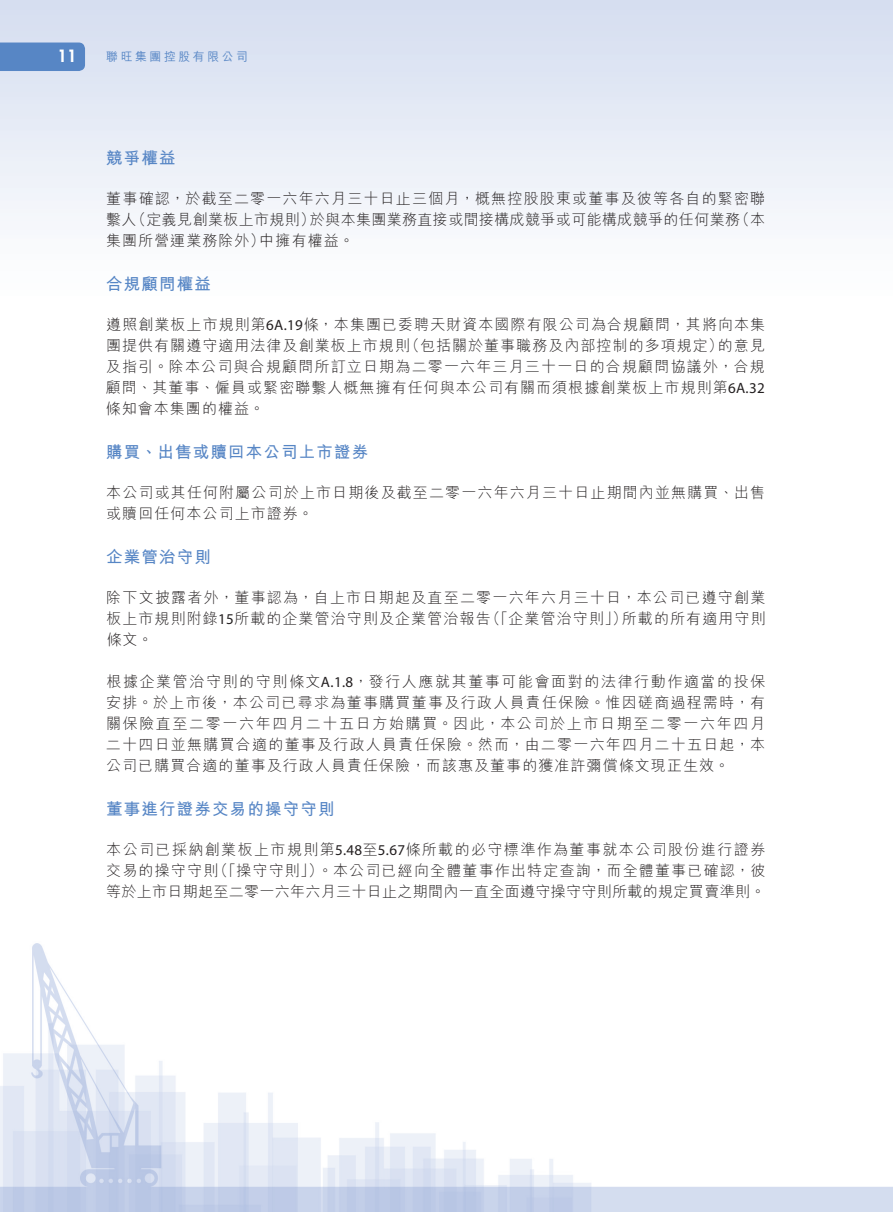
<style>
.page{position:relative;width:893px;height:1212px;background:#fff}
.page>*{position:absolute;margin:0;border:0;box-sizing:border-box;transform-origin:0 0}
.t1{font:700 16.5px "M Hei HK";letter-spacing:.07em;color:#5786c5}
.t2{font:800 16.5px "Futura Std";color:#fff}
.t3{font:300 15px/21px "M Hei HK";letter-spacing:.07em;color:#231f20;text-align:right}
.t4{font:300 15px/21px "M Hei HK";letter-spacing:.095em;color:#231f20;text-align:right}
.t5{font:300 15px/21px "M Hei HK";letter-spacing:.02em;color:#231f20}
.t6{font:300 15px "M Hei HK";letter-spacing:.025em;color:#231f20}
.t7{font:500 12px "M Hei HK";letter-spacing:.23em;color:#5786c5}
.s1{font-family:"Myriad Pro";font-weight:400}
</style>
<div class="page">
<img style="left:0;top:0;width:893px;height:1212px">
<div style="left:0;top:43px;width:85px;height:28px;background:#5786c5"></div>
<p class="t2" style="left:58px;top:46px;width:20px">11</p>
<p class="t7" style="left:106px;top:48px;width:143px">聯旺集團控股有限公司</p>
<p class="t1" style="left:106px;top:146px;width:71px">競爭權益</p>
<p class="t3" style="left:106px;top:188px;width:660px">董事確認，於截至二零一六年六月三十日止三個月，概無控股股東或董事及彼等各自的緊密聯（本</p>
<p class="t6" style="left:131px;top:209px;width:186px">（定義見創業板上市規則）</p>
<p class="t6" style="left:310px;top:209px;width:432px">於與本集團業務直接或間接構成競爭或可能構成競爭的任何業務</p>
<p class="t3" style="left:106px;top:209px;width:32px">繫人</p>
<p class="t3" style="left:260px;top:230px;width:96px">中擁有權益。</p>
<p class="t3" style="left:106px;top:230px;width:160px">集團所營運業務除外）</p>
<p class="t1" style="left:106px;top:272px;width:106px">合規顧問權益</p>
<p class="t3" style="left:106px;top:314px;width:660px">遵照創業板上市規則第 <span class="s1">A6 .19</span>條，本集團已委聘天財資本國際有限公司為合規顧問，其將向本集的意見</p>
<p class="t3" style="left:405px;top:335px;width:320px">（包括關於董事職務及內部控制的多項規定）</p>
<p class="t3" style="left:106px;top:335px;width:661px;text-align:left">團提供有關遵守適用法律及創業板上市規則<br>及指引。除本公司與合規顧問所訂立日期為二零一六年三月三十一日的合規顧問協議外，合規顧問、其董事、僱員或緊密聯繫人概無擁有任何與本公司有關而須根據創業板上市規則第 <span class="s1">A6 .32</span>條知會本集團的權益。</p>
<p class="t1" style="left:106px;top:440px;width:264px">購買、出售或贖回本公司上市證券</p>
<p class="t3" style="left:106px;top:482px;width:661px;text-align:left">本公司或其任何附屬公司於上市日期後及截至二零一六年六月三十日止期間內並無購買、出售或贖回任何本公司上市證券。</p>
<p class="t1" style="left:106px;top:545px;width:106px">企業管治守則</p>
<p class="t3" style="left:106px;top:587px;width:661px">除下文披露者外，董事認為，自上市日期起及直至二零一六年六月三十日，本公司已遵守創業所載的所有適用守則</p>
<p class="t3" style="left:485px;top:608px;width:143px">（「企業管治守則」）</p>
<p class="t3" style="left:106px;top:608px;width:386px;text-align:left">板上市規則附錄<span class="s1">15</span>所載的企業管治守則及企業管治報告條文。</p>
<p class="t3" style="left:106px;top:671px;width:661px;text-align:justify">根據企業管治守則的守則條文<span class="s1">A.1.8</span>，發行人應就其董事可能會面對的法律行動作適當的投保安排。於上市後，本公司已尋求為董事購買董事及行政人員責任保險。惟因磋商過程需時，有關保險直至二零一六年四月二十五日方始購買。因此，本公司於上市日期至二零一六年四月二十四日並無購買合適的董事及行政人員責任保險。然而，由二零一六年四月二十五日起，本公司已購買合適的董事及行政人員責任保險，而該惠及董事的獲准許彌償條文現正生效。</p>
<p class="t1" style="left:106px;top:797px;width:230px">董事進行證券交易的操守守則</p>
<p class="t4" style="left:106px;top:839px;width:661px">本公司已採納創業板上市規則第<span class="s1">5.48</span>至<span class="s1">5.67</span>條所載的必守標準作為董事就本公司股份進行證券（「操守守則」）。本公司已經向全體董事作出特定查詢，而全體董事已確認，彼</p>
<p class="t5" style="left:106px;top:860px;width:661px">交易的操守守則<br>等於上市日期起至二零一六年六月三十日止之期間內一直全面遵守操守守則所載的規定買賣準則。</p>
</div>
